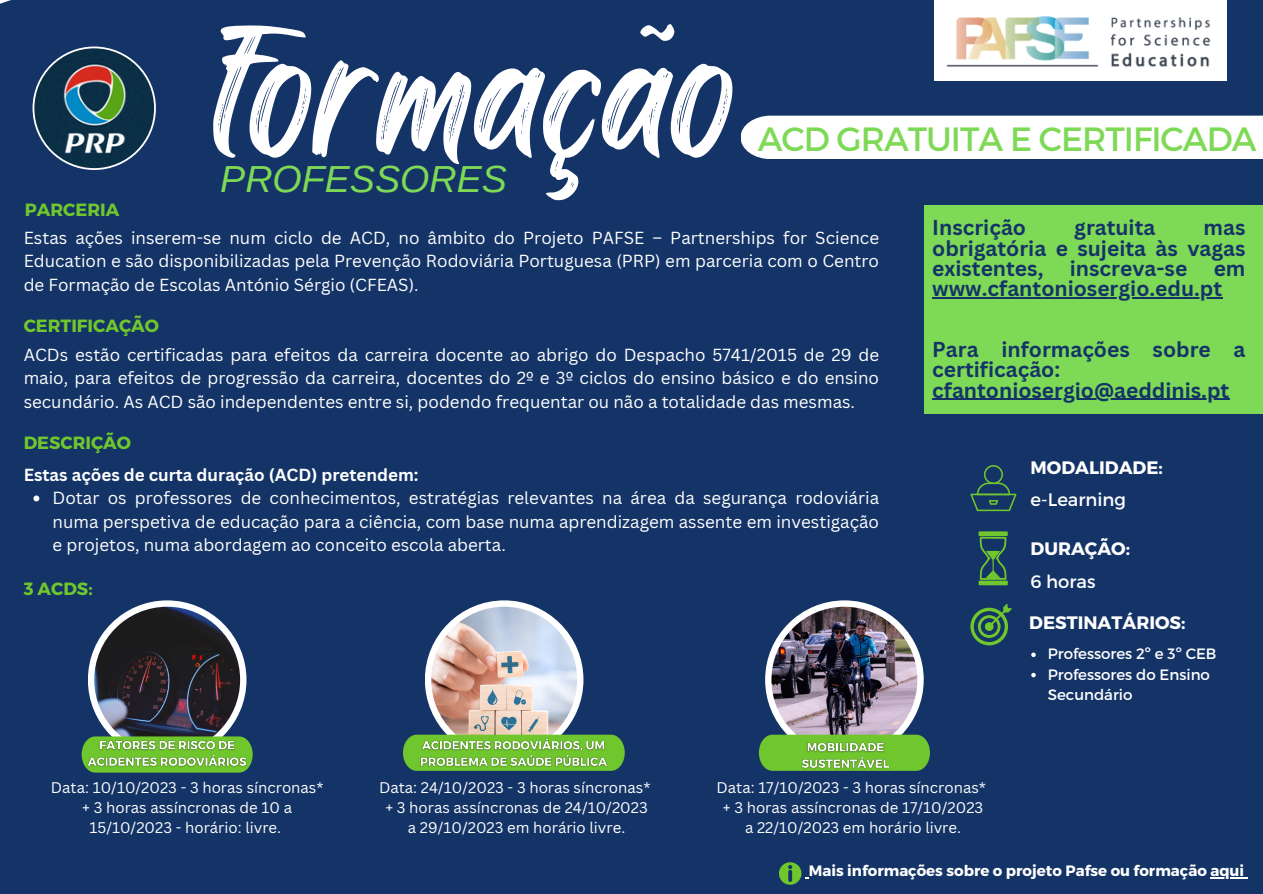
<style>
.page{position:relative;width:1263px;height:894px;background:#fff}
.page>*{position:absolute;margin:0;border:0;box-sizing:border-box;transform-origin:0 0}
.t1{font:179.1px "Black Bones";color:#fff}
.t2{font:italic 37.65px "Arimo";color:#7ed957}
.t3{font:33.6px "Montserrat";letter-spacing:-.03em;color:#7ed957}
.t4{font:700 21px/20.2px "Canva Sans";color:#143467}
.t5{font:700 18px "Montserrat";color:#fff}
.t6{font:18px "Montserrat";color:#fff}
.t7{font:700 17.7px "Montserrat";color:#70c72d}
.t8{font:16.95px/23.5px "Canva Sans";color:#fff;text-align:justify}
.t9{font:700 16.95px "Canva Sans";color:#fff}
.t10{font:15px/20.2px "Canva Sans";color:#fff;text-align:center}
.t11{font:15px/20.2px "Montserrat";color:#fff}
.t12{font:700 15px "Montserrat";color:#fff}
</style>
<div class="page">
<div style="left:0;top:0;width:1263px;height:893px;background:#143467"></div>
<div style="left:88px;top:600px;width:158px;height:158px;background:#fff;border-radius:50%"></div>
<img style="left:94px;top:606px;width:146px;height:146px;border-radius:50%">
<svg style="left:82px;top:736px;width:171px;height:36px"></svg>
<div style="left:741px;top:116px;width:522px;height:43px;background:#fff"></div>
<svg style="left:970px;top:465px;width:46px;height:46px"></svg>
<svg style="left:978px;top:531px;width:30px;height:54px"></svg>
<svg style="left:970px;top:604px;width:42px;height:41px"></svg>
<div style="left:925px;top:205px;width:338px;height:208px;background:#7ed957"></div>
<div style="left:934px;top:0;width:293px;height:81px;background:#fff"></div>
<img style="left:946px;top:16px;width:265px;height:51px">
<svg style="left:33px;top:46px;width:123px;height:124px"></svg>
<img style="left:34px;top:48px;width:120px;height:120px;border-radius:50%">
<div style="left:425px;top:600px;width:158px;height:158px;background:#fff;border-radius:50%"></div>
<img style="left:431px;top:606px;width:146px;height:146px;border-radius:50%">
<svg style="left:403px;top:734px;width:222px;height:36px"></svg>
<div style="left:765px;top:600px;width:159px;height:158px;background:#fff;border-radius:50%"></div>
<img style="left:771px;top:606px;width:146px;height:146px;border-radius:50%">
<svg style="left:759px;top:734px;width:171px;height:36px;background:#6bbb34"></svg>
<img style="left:85px;top:737px;width:164px;height:32px">
<svg style="left:33px;top:495px;width:6px;height:6px"></svg>
<svg style="left:1031px;top:652px;width:5px;height:5px"></svg>
<svg style="left:1031px;top:672px;width:5px;height:5px"></svg>
<hr style="left:932px;top:297px;width:290px;height:1px;background:#143467">
<hr style="left:932px;top:398px;width:297px;height:1px;background:#143467">
<img style="left:418px;top:735px;width:193px;height:34px">
<img style="left:798px;top:739px;width:94px;height:31px">
<svg style="left:779px;top:862px;width:30px;height:22px"></svg>
<hr style="left:1210px;top:877px;width:34px;height:1px;background:#fff">
<p class="t7" style="left:25px;top:198px;width:96px">PARCERIA</p>
<p class="t1" style="left:213px;top:-35px;width:521px">formação</p>
<p class="t2" style="left:220px;top:157px;width:288px">PROFESSORES</p>
<p class="t3" style="left:758px;top:117px;width:500px">ACD GRATUITA E CERTIFICADA</p>
<p class="t8" style="left:24px;top:225px;width:857px">Estas ações inserem-se num ciclo de ACD, no âmbito do Projeto PAFSE – Partnerships for Science Education e são disponibilizadas pela Prevenção Rodoviária Portuguesa (PRP) em parceria com o Centro de Formação de Escolas António Sérgio (CFEAS).</p>
<p class="t7" style="left:24px;top:314px;width:137px">CERTIFICAÇÃO</p>
<p class="t8" style="left:24px;top:342px;width:857px">ACDs estão certificadas para efeitos da carreira docente ao abrigo do Despacho 5741/2015 de 29 de maio, para efeitos de progressão da carreira, docentes do 2º e 3º ciclos do ensino básico e do ensino secundário. As ACD são independentes entre si, podendo frequentar ou não a totalidade das mesmas.</p>
<p class="t7" style="left:24px;top:431px;width:109px">DESCRIÇÃO</p>
<p class="t9" style="left:24px;top:462px;width:396px">Estas ações de curta duração (ACD) pretendem:</p>
<p class="t8" style="left:53px;top:486px;width:828px">Dotar os professores de conhecimentos, estratégias relevantes na área da segurança rodoviária numa perspetiva de educação para a ciência, com base numa aprendizagem assente em investigação e projetos, numa abordagem ao conceito escola aberta.</p>
<p class="t7" style="left:24px;top:577px;width:70px">3 ACDS:</p>
<p class="t4" style="left:932px;top:217px;width:95px">Inscrição</p>
<p class="t4" style="left:1074px;top:217px;width:83px">gratuita</p>
<p class="t4" style="left:932px;top:217px;width:315px;text-align:justify;text-indent:271px">mas obrigatória e sujeita às vagas existentes,</p>
<p class="t4" style="left:1070px;top:257px;width:119px">inscreva-se</p>
<p class="t4" style="left:932px;top:257px;width:315px;text-indent:281px">em www.cfantoniosergio.edu.pt</p>
<p class="t4" style="left:932px;top:338px;width:315px">Para informações sobre a certificação: cfantoniosergio@aeddinis.pt</p>
<p class="t5" style="left:1030px;top:455px;width:134px">MODALIDADE:</p>
<p class="t6" style="left:1030px;top:488px;width:97px">e-Learning</p>
<p class="t5" style="left:1030px;top:537px;width:101px">DURAÇÃO:</p>
<p class="t6" style="left:1030px;top:569px;width:67px">6 horas</p>
<p class="t5" style="left:1029px;top:610px;width:158px">DESTINATÁRIOS:</p>
<p class="t11" style="left:1048px;top:643px;width:170px">Professores 2º e 3º CEB</p>
<p class="t11" style="left:1048px;top:663px;width:164px">Professores do Ensino<br>Secundário</p>
<p class="t10" style="left:51px;top:776px;width:274px">Data: 10/10/2023 - 3 horas síncronas* + 3 horas assíncronas de 10 a<br>15/10/2023 - horário: livre.</p>
<p class="t10" style="left:379px;top:776px;width:273px">Data: 24/10/2023 - 3 horas síncronas*</p>
<p class="t10" style="left:385px;top:796px;width:264px">+ 3 horas assíncronas de 24/10/2023</p>
<p class="t10" style="left:408px;top:817px;width:219px">a 29/10/2023 em horário livre.</p>
<p class="t10" style="left:716px;top:776px;width:271px">Data: 17/10/2023 - 3 horas síncronas*</p>
<p class="t10" style="left:723px;top:796px;width:262px">+ 3 horas assíncronas de 17/10/2023</p>
<p class="t10" style="left:745px;top:817px;width:218px">a 22/10/2023 em horário livre.</p>
<p class="t12" style="left:809px;top:861px;width:437px">Mais informações sobre o projeto Pafse ou formação aqui</p>
</div>
